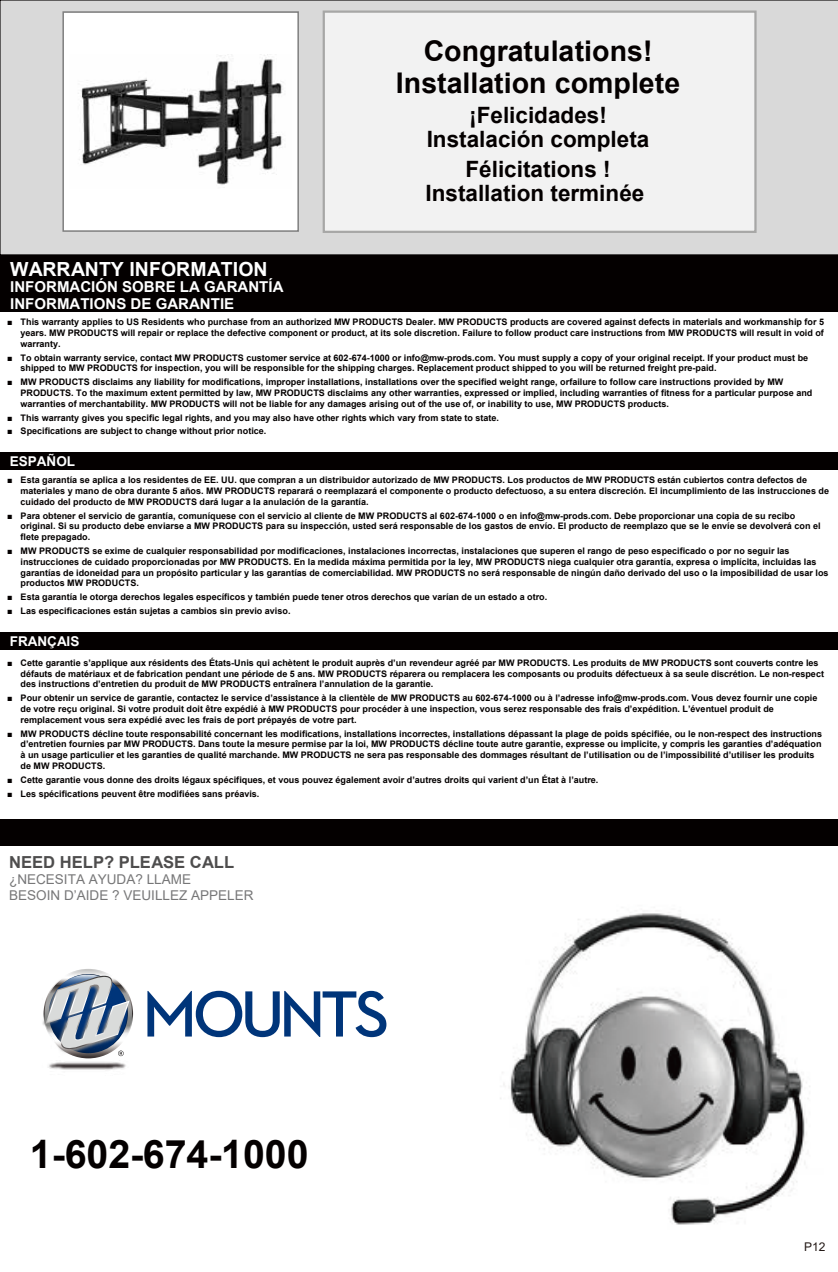
<style>
.page{position:relative;width:838px;height:1272px;background:#fff}
.page>*{position:absolute;margin:0;border:0;box-sizing:border-box;transform-origin:0 0}
.t1{font:700 39.3px "Arial";letter-spacing:-.005em;color:#040000}
.t2{font:700 28.5px/31.5px "Arial";color:#040000;text-align:center}
.t3{font:700 22.5px/24px "Arial";color:#040000;text-align:center}
.t4{font:700 19.5px "Arial";color:#fff}
.t5{font:700 16.5px "Arial";color:#4e4d4d}
.t6{font:700 15px/16.5px "Arial";color:#fff}
.t7{font:13.5px/16.2px "Arial";color:#777778}
.t8{font:700 13.5px "Arial";color:#fff}
.t9{font:12px "Arial";color:#221815}
.t10{font:700 9px/10.8px "Arial";color:#040000}
</style>
<div class="page">
<img style="left:500px;top:913px;width:310px;height:312px">
<div style="left:0;top:0;width:838px;height:255px;background:#d9d9d9"></div>
<div style="left:0;top:255px;width:838px;height:57px;background:#040000"></div>
<div style="left:324px;top:12px;width:431px;height:220px;background:#f2f2f2"></div>
<div style="left:323px;top:10px;width:433px;height:223px;border:2px solid #a7a7a6"></div>
<svg style="left:62px;top:11px;width:238px;height:221px"></svg>
<div style="left:0;top:819px;width:838px;height:27px;background:#040000"></div>
<div style="left:0;top:452px;width:838px;height:17px;background:#040000"></div>
<div style="left:0;top:632px;width:838px;height:18px;background:#040000"></div>
<img style="left:42px;top:1003px;width:92px;height:67px">
<svg style="left:147px;top:990px;width:239px;height:47px"></svg>
<svg style="left:45px;top:970px;width:87px;height:87px"></svg>
<img style="left:70px;top:54px;width:222px;height:135px">
<h3 class="t4" style="left:10px;top:255px;width:259px">WARRANTY INFORMATION</h3>
<h3 class="t6" style="left:10px;top:279px;width:275px">INFORMACIÓN SOBRE LA GARANTÍA<br>INFORMATIONS DE GARANTIE</h3>
<h2 class="t2" style="left:396px;top:36px;width:286px">Congratulations!<br>Installation complete</h2>
<h3 class="t3" style="left:427px;top:103px;width:224px">¡Felicidades!<br>Instalación completa</h3>
<h3 class="t3" style="left:425px;top:157px;width:220px">Félicitations !<br>Installation terminée</h3>
<p class="t10" style="left:21px;top:317px;width:805px;text-align:justify;text-indent:-13px">■ This warranty applies to US Residents who purchase from an authorized MW PRODUCTS Dealer. MW PRODUCTS products are covered against defects in materials and workmanship for 5 years. MW PRODUCTS will repair or replace the defective component or product, at its sole discretion. Failure to follow product care instructions from MW PRODUCTS will result in void of warranty.</p>
<p class="t10" style="left:21px;top:352px;width:789px;text-indent:-13px">■ To obtain warranty service, contact MW PRODUCTS customer service at 602-674-1000 or info@mw-prods.com. You must supply a copy of your original receipt. If your product must be shipped to MW PRODUCTS for inspection, you will be responsible for the shipping charges. Replacement product shipped to you will be returned freight pre-paid.</p>
<p class="t10" style="left:21px;top:377px;width:793px;text-indent:-13px">■ MW PRODUCTS disclaims any liability for modifications, improper installations, installations over the specified weight range, orfailure to follow care instructions provided by MW<br>PRODUCTS. To the maximum extent permitted by law, MW PRODUCTS disclaims any other warranties, expressed or implied, including warranties of fitness for a particular purpose and warranties of merchantability. MW PRODUCTS will not be liable for any damages arising out of the use of, or inability to use, MW PRODUCTS products.</p>
<p class="t10" style="left:7px;top:412px;width:493px">■ This warranty gives you specific legal rights, and you may also have other rights which vary from state to state.</p>
<p class="t10" style="left:7px;top:426px;width:261px">■ Specifications are subject to change without prior notice.</p>
<h3 class="t8" style="left:10px;top:451px;width:67px">ESPAÑOL</h3>
<p class="t10" style="left:21px;top:475px;width:810px;text-indent:-13px">■ Esta garantía se aplica a los residentes de EE. UU. que compran a un distribuidor autorizado de MW PRODUCTS. Los productos de MW PRODUCTS están cubiertos contra defectos de materiales y mano de obra durante 5 años. MW PRODUCTS reparará o reemplazará el componente o producto defectuoso, a su entera discreción. El incumplimiento de las instrucciones de cuidado del producto de MW PRODUCTS dará lugar a la anulación de la garantía.</p>
<p class="t10" style="left:21px;top:510px;width:801px;text-indent:-13px">■ Para obtener el servicio de garantía, comuníquese con el servicio al cliente de MW PRODUCTS al 602-674-1000 o en info@mw-prods.com. Debe proporcionar una copia de su recibo original. Si su producto debe enviarse a MW PRODUCTS para su inspección, usted será responsable de los gastos de envío. El producto de reemplazo que se le envíe se devolverá con el flete prepagado.</p>
<p class="t10" style="left:21px;top:545px;width:809px;text-indent:-13px">■ MW PRODUCTS se exime de cualquier responsabilidad por modificaciones, instalaciones incorrectas, instalaciones que superen el rango de peso especificado o por no seguir las instrucciones de cuidado proporcionadas por MW PRODUCTS. En la medida máxima permitida por la ley, MW PRODUCTS niega cualquier otra garantía, expresa o implícita, incluidas las garantías de idoneidad para un propósito particular y las garantías de comerciabilidad. MW PRODUCTS no será responsable de ningún daño derivado del uso o la imposibilidad de usar los productos MW PRODUCTS.</p>
<p class="t10" style="left:7px;top:592px;width:542px">■ Esta garantía le otorga derechos legales específicos y también puede tener otros derechos que varían de un estado a otro.</p>
<p class="t10" style="left:7px;top:605px;width:285px">■ Las especificaciones están sujetas a cambios sin previo aviso.</p>
<h3 class="t8" style="left:10px;top:632px;width:71px">FRANÇAIS</h3>
<p class="t10" style="left:21px;top:657px;width:805px;text-indent:-13px">■ Cette garantie s’applique aux résidents des États-Unis qui achètent le produit auprès d’un revendeur agréé par MW PRODUCTS. Les produits de MW PRODUCTS sont couverts contre les défauts de matériaux et de fabrication pendant une période de 5 ans. MW PRODUCTS réparera ou remplacera les composants ou produits défectueux à sa seule discrétion. Le non-respect des instructions d’entretien du produit de MW PRODUCTS entraînera l’annulation de la garantie.</p>
<p class="t10" style="left:21px;top:692px;width:798px;text-indent:-13px">■ Pour obtenir un service de garantie, contactez le service d’assistance à la clientèle de MW PRODUCTS au 602-674-1000 ou à l’adresse info@mw-prods.com. Vous devez fournir une copie de votre reçu original. Si votre produit doit être expédié à MW PRODUCTS pour procéder à une inspection, vous serez responsable des frais d’expédition. L’éventuel produit de remplacement vous sera expédié avec les frais de port prépayés de votre part.</p>
<p class="t10" style="left:21px;top:728px;width:803px;text-indent:-13px">■ MW PRODUCTS décline toute responsabilité concernant les modifications, installations incorrectes, installations dépassant la plage de poids spécifiée, ou le non-respect des instructions d’entretien fournies par MW PRODUCTS. Dans toute la mesure permise par la loi, MW PRODUCTS décline toute autre garantie, expresse ou implicite, y compris les garanties d’adéquation à un usage particulier et les garanties de qualité marchande. MW PRODUCTS ne sera pas responsable des dommages résultant de l’utilisation ou de l’impossibilité d’utiliser les produits de MW PRODUCTS.</p>
<p class="t10" style="left:7px;top:774px;width:593px">■ Cette garantie vous donne des droits légaux spécifiques, et vous pouvez également avoir d’autres droits qui varient d’un État à l’autre.</p>
<p class="t10" style="left:7px;top:788px;width:254px">■ Les spécifications peuvent être modifiées sans préavis.</p>
<h3 class="t5" style="left:9px;top:850px;width:227px">NEED HELP? PLEASE CALL</h3>
<h3 class="t7" style="left:9px;top:871px;width:246px">¿NECESITA AYUDA? LLAME<br>BESOIN D’AIDE ? VEUILLEZ APPELER</h3>
<h1 class="t1" style="left:30px;top:1127px;width:280px">1-602-674-1000</h1>
<h3 class="t9" style="left:804px;top:1238px;width:23px">P12</h3>
</div>
